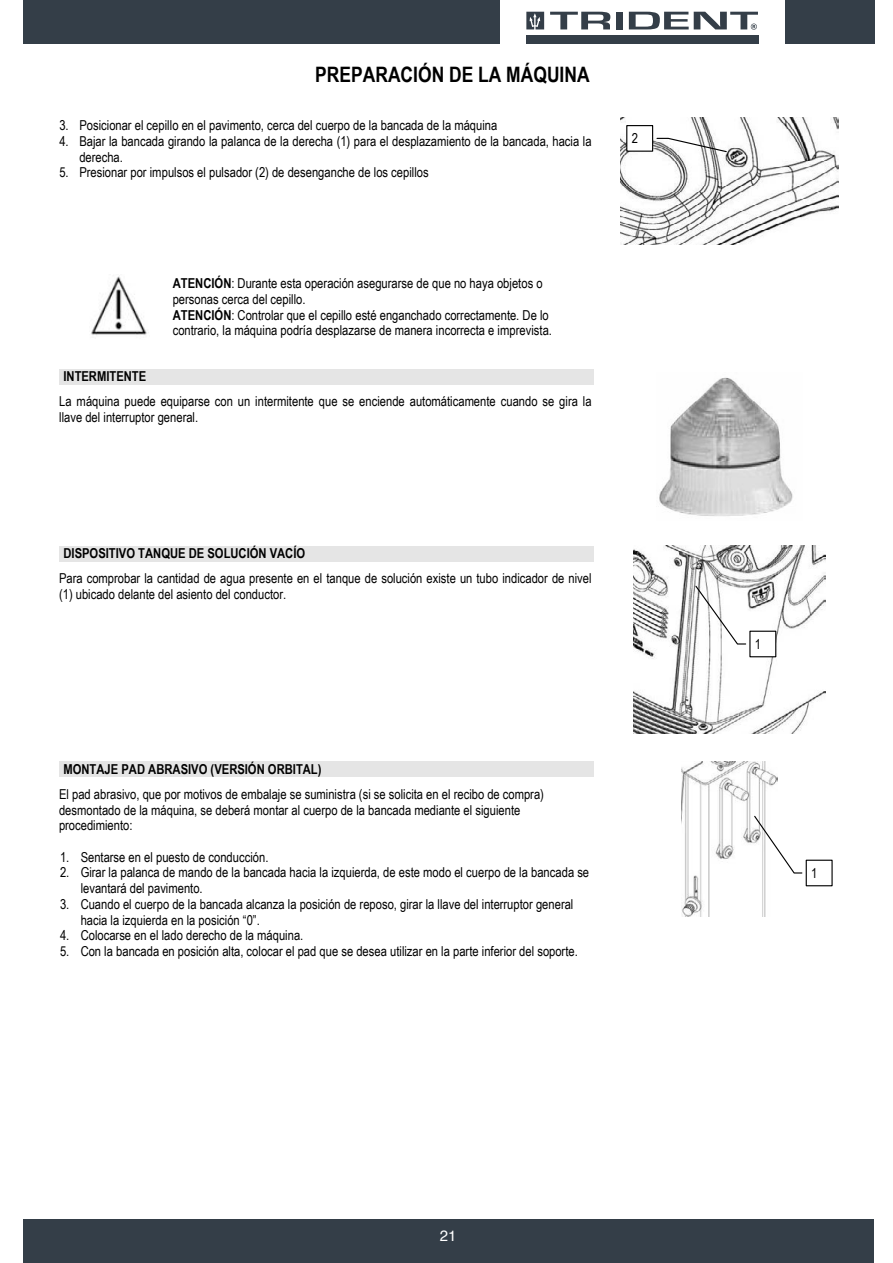
<style>
.page{position:relative;width:893px;height:1263px;background:#fff}
.page>*{position:absolute;margin:0;border:0;box-sizing:border-box;transform-origin:0 0}
.t1{font:700 21.3px "Arial Narrow";color:#000}
.t2{font:15px "Helvetica";color:#fff}
.t3{font:13.65px/15.8px "Arial Narrow";color:#000}
.t4{font:700 13.65px "Arial Narrow";color:#000}
.s1{font-weight:700}
</style>
<div class="page">
<div style="left:23px;top:1219px;width:850px;height:44px;background:#343e48"></div>
<div style="left:23px;top:0;width:477px;height:44px;background:#343e48"></div>
<svg style="left:550px;top:12px;width:60px;height:17px"></svg>
<div style="left:616px;top:12px;width:6px;height:17px;background:#343e48"></div>
<div style="left:526px;top:35px;width:233px;height:9px;background:#343e48"></div>
<svg style="left:526px;top:12px;width:18px;height:17px"></svg>
<svg style="left:629px;top:12px;width:129px;height:18px"></svg>
<div style="left:785px;top:0;width:89px;height:44px;background:#343e48"></div>
<img style="left:620px;top:118px;width:219px;height:126px">
<img style="left:91px;top:276px;width:58px;height:59px">
<div style="left:59px;top:369px;width:535px;height:15px;background:#e5e5e5"></div>
<img style="left:659px;top:377px;width:134px;height:139px">
<div style="left:59px;top:546px;width:535px;height:15px;background:#e5e5e5"></div>
<img style="left:634px;top:546px;width:191px;height:188px">
<div style="left:59px;top:761px;width:535px;height:16px;background:#e5e5e5"></div>
<img style="left:681px;top:761px;width:96px;height:155px">
<svg style="left:694px;top:585px;width:83px;height:73px"></svg>
<svg style="left:626px;top:124px;width:102px;height:29px"></svg>
<svg style="left:753px;top:815px;width:80px;height:72px"></svg>
<h1 class="t1" style="left:315px;top:58px;width:276px">PREPARACIÓN DE LA MÁQUINA</h1>
<p class="t3" style="left:59px;top:117px;width:439px">3. Posicionar el cepillo en el pavimento, cerca del cuerpo de la bancada de la máquina</p>
<p class="t3" style="left:79px;top:133px;width:514px;text-indent:-20px">4. Bajar la bancada girando la palanca de la derecha (1) para el desplazamiento de la bancada, hacia la derecha.</p>
<p class="t3" style="left:59px;top:164px;width:371px">5. Presionar por impulsos el pulsador (2) de desenganche de los cepillos</p>
<p class="t3" style="left:173px;top:275px;width:381px"><span class="s1">ATENCIÓN</span>: Durante esta operación asegurarse de que no haya objetos o personas cerca del cepillo.<br><span class="s1">ATENCIÓN</span>: Controlar que el cepillo esté enganchado correctamente. De lo contrario, la máquina podría desplazarse de manera incorrecta e imprevista.</p>
<p class="t4" style="left:63px;top:366px;width:84px">INTERMITENTE</p>
<p class="t3" style="left:59px;top:393px;width:534px">La máquina puede equiparse con un intermitente que se enciende automáticamente cuando se gira la llave del interruptor general.</p>
<p class="t3" style="left:632px;top:130px;width:8px">2</p>
<p class="t4" style="left:63px;top:543px;width:243px">DISPOSITIVO TANQUE DE SOLUCIÓN VACÍO</p>
<p class="t3" style="left:59px;top:570px;width:534px">Para comprobar la cantidad de agua presente en el tanque de solución existe un tubo indicador de nivel (1) ubicado delante del asiento del conductor.</p>
<p class="t4" style="left:63px;top:759px;width:260px">MONTAJE PAD ABRASIVO (VERSIÓN ORBITAL)</p>
<p class="t3" style="left:59px;top:786px;width:486px">El pad abrasivo, que por motivos de embalaje se suministra (si se solicita en el recibo de compra) desmontado de la máquina, se deberá montar al cuerpo de la bancada mediante el siguiente procedimiento:</p>
<p class="t3" style="left:60px;top:848px;width:210px">1. Sentarse en el puesto de conducción.</p>
<p class="t3" style="left:81px;top:864px;width:510px;text-indent:-21px">2. Girar la palanca de mando de la bancada hacia la izquierda, de este modo el cuerpo de la bancada se levantará del pavimento.</p>
<p class="t3" style="left:81px;top:896px;width:494px;text-indent:-21px">3. Cuando el cuerpo de la bancada alcanza la posición de reposo, girar la llave del interruptor general hacia la izquierda en la posición “0”.</p>
<p class="t3" style="left:60px;top:927px;width:245px">4. Colocarse en el lado derecho de la máquina.</p>
<p class="t3" style="left:60px;top:943px;width:519px">5. Con la bancada en posición alta, colocar el pad que se desea utilizar en la parte inferior del soporte.</p>
<p class="t2" style="left:440px;top:1224px;width:18px">21</p>
<p class="t3" style="left:755px;top:635px;width:8px">1</p>
<p class="t3" style="left:811px;top:864px;width:8px">1</p>
</div>
